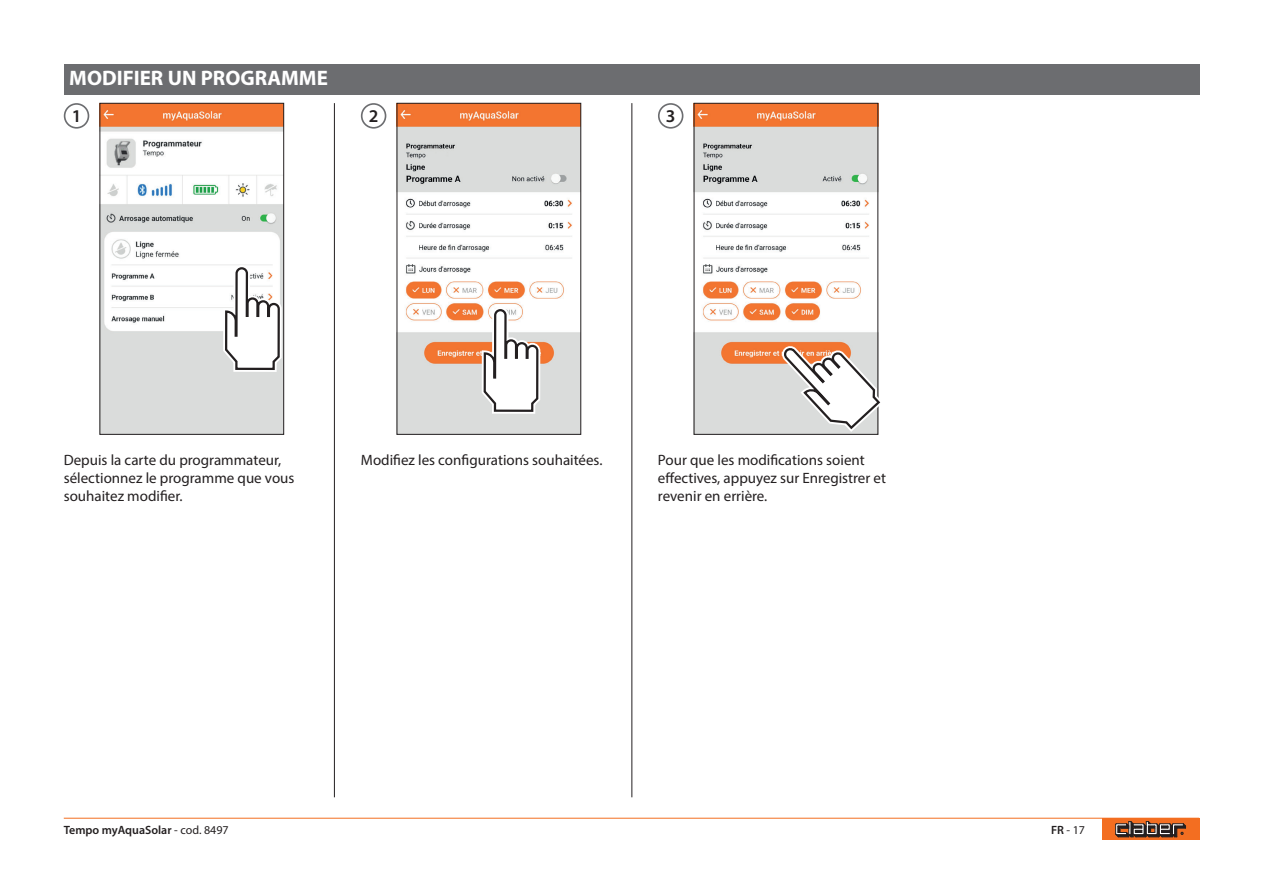
<style>
.page{position:relative;width:1263px;height:893px;background:#fff}
.page>*{position:absolute;margin:0;border:0;box-sizing:border-box;transform-origin:0 0}
.t1{font:700 21px "Myriad Pro";color:#fff}
.t2{font:600 18px "Myriad Pro";color:#231f20}
.t3{font:15px/18px "Myriad Pro";color:#231f20}
.t4{font:600 12px "Myriad Pro";color:#231f20}
.t5{font:12px "Myriad Pro";color:#231f20}
.s1{font-weight:400}
.s2{font-weight:600}
</style>
<div class="page">
<div style="left:1102px;top:819px;width:97px;height:21px;background:#f36e21"></div>
<svg style="left:1115px;top:821px;width:71px;height:17px"></svg>
<hr style="left:64px;top:818px;width:1135px;height:1px;background:#f36e21">
<div style="left:64px;top:64px;width:1135px;height:31px;background:#6c6d70"></div>
<div style="left:64px;top:103px;width:25px;height:26px;border:2px solid #6c6d70;border-radius:50%"></div>
<div style="left:658px;top:103px;width:25px;height:26px;border:2px solid #6c6d70;border-radius:50%"></div>
<div style="left:361px;top:103px;width:25px;height:26px;border:2px solid #6c6d70;border-radius:50%"></div>
<hr style="left:334px;top:103px;width:1px;height:694px;background:#231f20">
<hr style="left:632px;top:103px;width:1px;height:694px;background:#231f20">
<img style="left:696px;top:105px;width:180px;height:327px">
<img style="left:399px;top:105px;width:180px;height:327px">
<div style="left:397px;top:103px;width:184px;height:331px;border:1px solid #231f20"></div>
<img style="left:102px;top:105px;width:180px;height:327px">
<svg style="left:480px;top:102px;width:62px;height:313px"></svg>
<svg style="left:776px;top:340px;width:105px;height:95px"></svg>
<svg style="left:222px;top:102px;width:62px;height:271px"></svg>
<h1 class="t1" style="left:69px;top:70px;width:260px">MODIFIER UN PROGRAMME</h1>
<p class="t2" style="left:72px;top:109px;width:11px">1</p>
<p class="t2" style="left:369px;top:109px;width:11px">2</p>
<p class="t2" style="left:666px;top:109px;width:11px">3</p>
<p class="t3" style="left:64px;top:453px;width:232px">Depuis la carte du programmateur, sélectionnez le programme que vous souhaitez modifier.</p>
<p class="t3" style="left:361px;top:453px;width:243px">Modifiez les configurations souhaitées.</p>
<p class="t3" style="left:658px;top:453px;width:230px">Pour que les modifications soient effectives, appuyez sur Enregistrer et revenir en errière.</p>
<p class="t4" style="left:64px;top:825px;width:166px">Tempo myAquaSolar <span class="s1">- cod. 8497</span></p>
<p class="t5" style="left:1051px;top:825px;width:36px"><span class="s2">FR</span> - 17</p>
</div>
